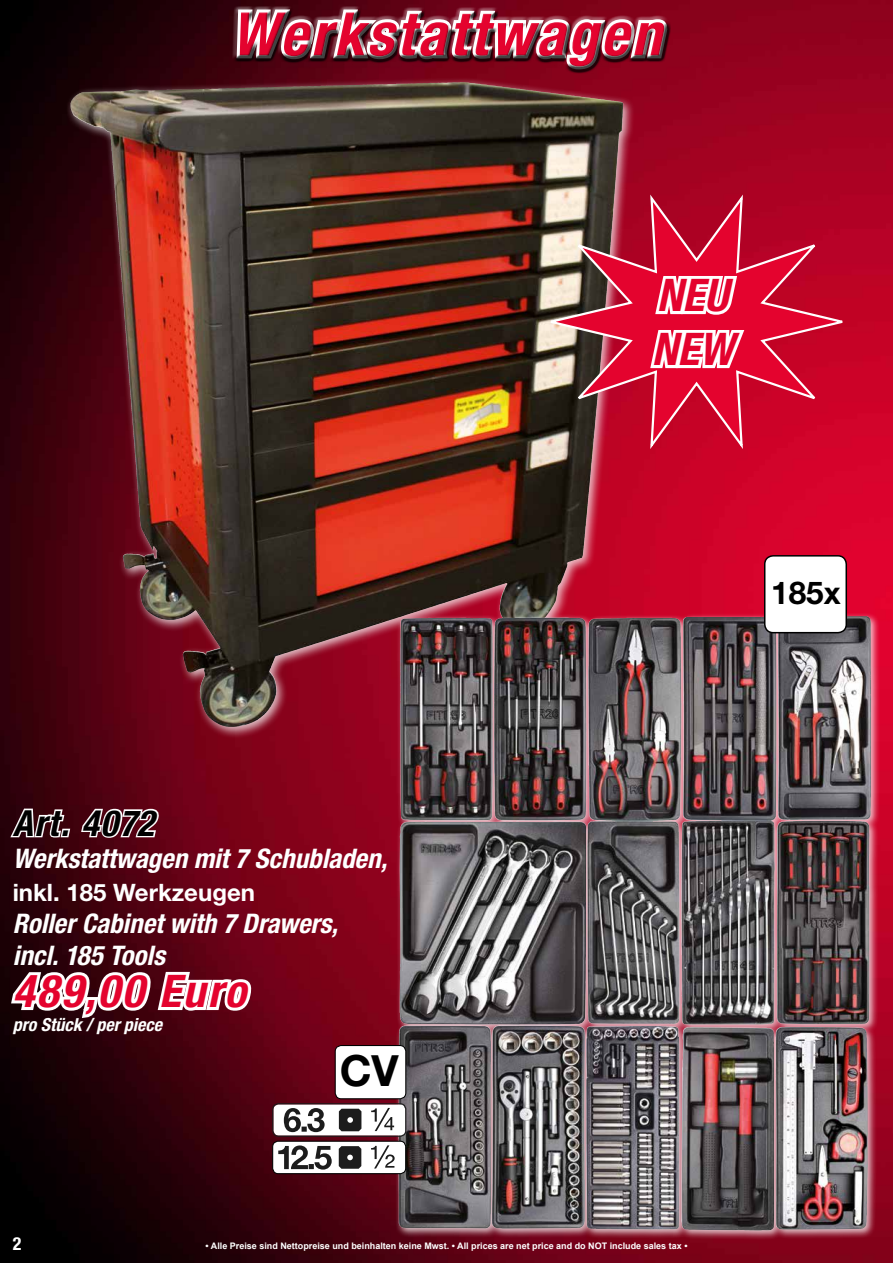
<style>
.page{position:relative;width:893px;height:1263px;background:#fff}
.page>*{position:absolute;margin:0;border:0;box-sizing:border-box;transform-origin:0 0}
.t1{font:italic 700 condensed 60px "Helvetica Neue LT Std";letter-spacing:.05em;color:#e4032e}
.t2{font:italic 700 condensed 45px/54px "Helvetica Neue LT Std";letter-spacing:.04em;color:#e4032e}
.t3{font:700 43.05px "Helvetica Neue LT Std";color:#000}
.t4{font:italic 700 condensed 36px "Helvetica Neue LT Std";letter-spacing:.035em;color:#000}
.t5{font:700 31.5px "Helvetica Neue LT Std";color:#000}
.t6{font:italic 700 condensed 27px/32.4px "Helvetica Neue LT Std";color:#fff}
.t7{font:700 24px "Helvetica Neue LT Std";color:#fff}
.t8{font:italic 700 condensed 18px "Helvetica Neue LT Std";color:#fff}
.t9{font:700 condensed 18px "Helvetica Neue LT Std";color:#fff}
.t10{font:700 9px "Arial";color:#fff}
</style>
<div class="page">
<img style="left:0;top:0;width:893px;height:1263px">
<svg style="left:9px;top:807px;width:63px;height:33px"></svg>
<svg style="left:79px;top:807px;width:80px;height:32px"></svg>
<svg style="left:8px;top:968px;width:248px;height:53px"></svg>
<div style="left:66px;top:77px;width:569px;height:661px;background:#fff;opacity:.75"></div>
<img style="left:75px;top:82px;width:385px;height:15px">
<div style="left:233px;top:7px;width:438px;height:67px;background:#000;opacity:.75"></div>
<div style="left:395px;top:612px;width:486px;height:628px;background:#fff;opacity:.75"></div>
<img style="left:778px;top:616px;width:93px;height:204px">
<div style="left:765px;top:556px;width:81px;height:77px;background:#fff;border-radius:9px"></div>
<div style="left:764px;top:555px;width:83px;height:78px;border:2px solid #000;border-radius:9px"></div>
<div style="left:273px;top:1141px;width:133px;height:33px;background:#fff;border-radius:6px"></div>
<div style="left:272px;top:1141px;width:134px;height:33px;border:1px solid #000;border-radius:6px"></div>
<svg style="left:278px;top:1145px;width:54px;height:25px"></svg>
<svg style="left:371px;top:1145px;width:24px;height:23px"></svg>
<svg style="left:339px;top:1146px;width:22px;height:23px"></svg>
<div style="left:273px;top:1104px;width:132px;height:31px;background:#fff;border-radius:6px"></div>
<div style="left:272px;top:1103px;width:134px;height:34px;border:1px solid #1c1c1c;border-radius:6px"></div>
<svg style="left:284px;top:1108px;width:41px;height:24px"></svg>
<svg style="left:371px;top:1108px;width:23px;height:23px"></svg>
<svg style="left:339px;top:1109px;width:22px;height:22px"></svg>
<div style="left:335px;top:1045px;width:71px;height:54px;background:#fff;border-radius:6px"></div>
<div style="left:335px;top:1045px;width:71px;height:54px;border:1px solid #000;border-radius:6px"></div>
<svg style="left:404px;top:1049px;width:1px;height:43px"></svg>
<svg style="left:541px;top:191px;width:311px;height:262px;background:#bc2841"></svg>
<svg style="left:652px;top:272px;width:89px;height:46px"></svg>
<svg style="left:647px;top:326px;width:102px;height:45px"></svg>
<h1 class="t1" style="left:231px;top:-2px;width:432px">Werkstattwagen</h1>
<h2 class="t2" style="left:652px;top:269px;width:83px">NEU<br>NEW</h2>
<h3 class="t4" style="left:13px;top:801px;width:143px">Art. 4072</h3>
<h3 class="t6" style="left:13px;top:843px;width:376px">Werkstattwagen mit 7 Schubladen,</h3>
<h3 class="t7" style="left:13px;top:877px;width:244px">inkl. 185 Werkzeugen</h3>
<h3 class="t6" style="left:13px;top:907px;width:327px">Roller Cabinet with 7 Drawers, incl. 185 Tools</h3>
<h2 class="t2" style="left:13px;top:964px;width:235px">489,00 Euro</h2>
<h3 class="t8" style="left:13px;top:1014px;width:151px">pro Stück / per piece</h3>
<h3 class="t3" style="left:340px;top:1044px;width:61px">CV</h3>
<h3 class="t9" style="left:13px;top:1233px;width:10px">2</h3>
<p class="t10" style="left:205px;top:1240px;width:483px">• Alle Preise sind Nettopreise und beinhalten keine Mwst. • All prices are net price and do NOT include sales tax •</p>
<h3 class="t5" style="left:771px;top:573px;width:71px">185x</h3>
</div>
